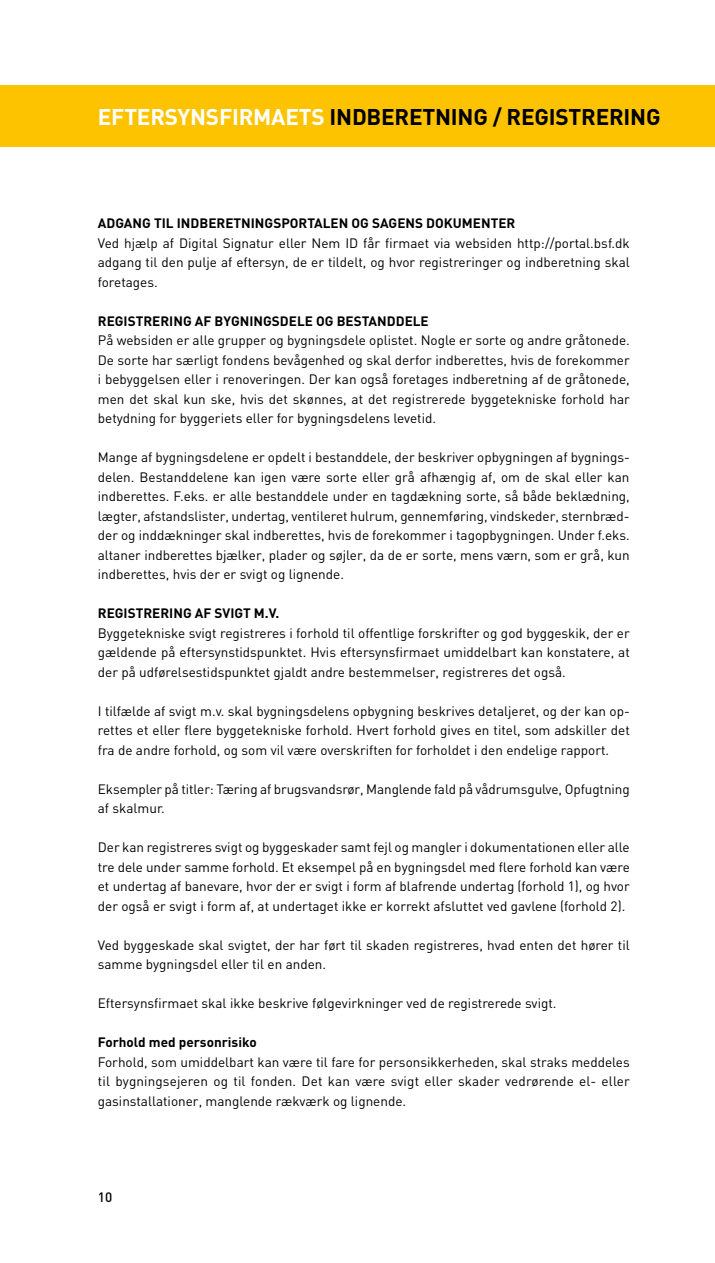
<style>
.page{position:relative;width:715px;height:1263px;background:#fff}
.page>*{position:absolute;margin:0;border:0;box-sizing:border-box;transform-origin:0 0}
.t1{font:700 22.5px "DIN";letter-spacing:-.01em;color:#000}
.t2{font:13.5px/19.5px "DIN";color:#000;text-align:justify}
.t3{font:700 13.5px "DIN";color:#000}
.t4{font:500 13.5px "DIN";color:#000}
.s1{color:#fff}
</style>
<div class="page">
<div style="left:0;top:85px;width:714px;height:62px;background:#fdc300"></div>
<hr style="left:714px;top:85px;width:1px;height:62px;background:#fdc300">
<h1 class="t1" style="left:98px;top:102px;width:564px"><span class="s1">EFTERSYNSFIRMAETS</span> INDBERETNING / REGISTRERING</h1>
<p class="t3" style="left:98px;top:214px;width:10px">ADGANG</p>
<p class="t3" style="left:154px;top:214px;width:32px">TIL INDBERETNINGSPORTALEN</p>
<p class="t3" style="left:351px;top:214px;width:30px">OG SAGENS</p>
<p class="t3" style="left:426px;top:214px;width:10px">DOKUMENTER</p>
<p class="t2" style="left:98px;top:233px;width:533px">Ved hjælp af Digital Signatur eller Nem ID får firmaet via websiden http://portal.bsf.dk adgang til den pulje af eftersyn, de er tildelt, og hvor registreringer og indberetning skal foretages.</p>
<p class="t3" style="left:98px;top:312px;width:9px">REGISTRERING</p>
<p class="t3" style="left:195px;top:312px;width:29px">AF BYGNINGSDELE</p>
<p class="t3" style="left:316px;top:312px;width:30px">OG BESTANDDELE</p>
<p class="t2" style="left:98px;top:330px;width:533px">På websiden er alle grupper og bygningsdele oplistet. Nogle er sorte og andre gråtonede.<br>De sorte har særligt fondens bevågenhed og skal derfor indberettes, hvis de forekommer i bebyggelsen eller i renoveringen. Der kan også foretages indberetning af de gråtonede, men det skal kun ske, hvis det skønnes, at det registrerede byggetekniske forhold har betydning for byggeriets eller for bygningsdelens levetid.</p>
<p class="t2" style="left:98px;top:447px;width:533px">Mange af bygningsdelene er opdelt i bestanddele, der beskriver opbygningen af bygnings&shy;delen. Bestanddelene kan igen være sorte eller grå afhængig af, om de skal eller kan indberettes. F.eks. er alle bestanddele under en tagdækning sorte, så både beklædning, lægter, afstandslister, undertag, ventileret hulrum, gennemføring, vindskeder, sternbræd&shy;der og inddækninger skal indberettes, hvis de forekommer i tagopbygningen. Under f.eks. altaner indberettes bjælker, plader og søjler, da de er sorte, mens værn, som er grå, kun indberettes, hvis der er svigt og lignende.</p>
<p class="t3" style="left:98px;top:604px;width:9px">REGISTRERING</p>
<p class="t3" style="left:195px;top:604px;width:43px">AF SVIGT</p>
<p class="t3" style="left:254px;top:604px;width:27px">M .V.</p>
<p class="t2" style="left:98px;top:623px;width:533px">Byggetekniske svigt registreres i forhold til offentlige forskrifter og god byggeskik, der er gældende på eftersynstidspunktet. Hvis eftersynsfirmaet umiddelbart kan konstatere, at der på udførelsestidspunktet gjaldt andre bestemmelser, registreres det også.</p>
<p class="t2" style="left:98px;top:701px;width:533px">I tilfælde af svigt m.v. skal bygningsdelens opbygning beskrives detaljeret, og der kan op&shy;rettes et eller flere byggetekniske forhold. Hvert forhold gives en titel, som adskiller det fra de andre forhold, og som vil være overskriften for forholdet i den endelige rapport.</p>
<p class="t2" style="left:98px;top:779px;width:533px">Eksempler på titler: Tæring af brugsvandsrør, Manglende fald på vådrumsgulve, Opfugtning af skalmur.</p>
<p class="t2" style="left:98px;top:837px;width:533px">Der kan registreres svigt og byggeskader samt fejl og mangler i dokumentationen eller alle tre dele under samme forhold. Et eksempel på en bygningsdel med flere forhold kan være et undertag af banevare, hvor der er svigt i form af blafrende undertag (forhold 1), og hvor der også er svigt i form af, at undertaget ikke er korrekt afsluttet ved gavlene (forhold 2).</p>
<p class="t2" style="left:98px;top:935px;width:533px">Ved byggeskade skal svigtet, der har ført til skaden registreres, hvad enten det hører til samme bygningsdel eller til en anden.</p>
<p class="t2" style="left:98px;top:993px;width:460px">Eftersynsfirmaet skal ikke beskrive følgevirkninger ved de registrerede svigt.</p>
<p class="t3" style="left:98px;top:1033px;width:160px">FORHOLD MED PERSONRISIKO</p>
<p class="t2" style="left:98px;top:1052px;width:533px">Forhold, som umiddelbart kan være til fare for personsikkerheden, skal straks meddeles til bygningsejeren og til fonden. Det kan være svigt eller skader vedrørende el- eller gasinstallationer, manglende rækværk og lignende.</p>
<p class="t4" style="left:98px;top:1188px;width:16px">10</p>
</div>
